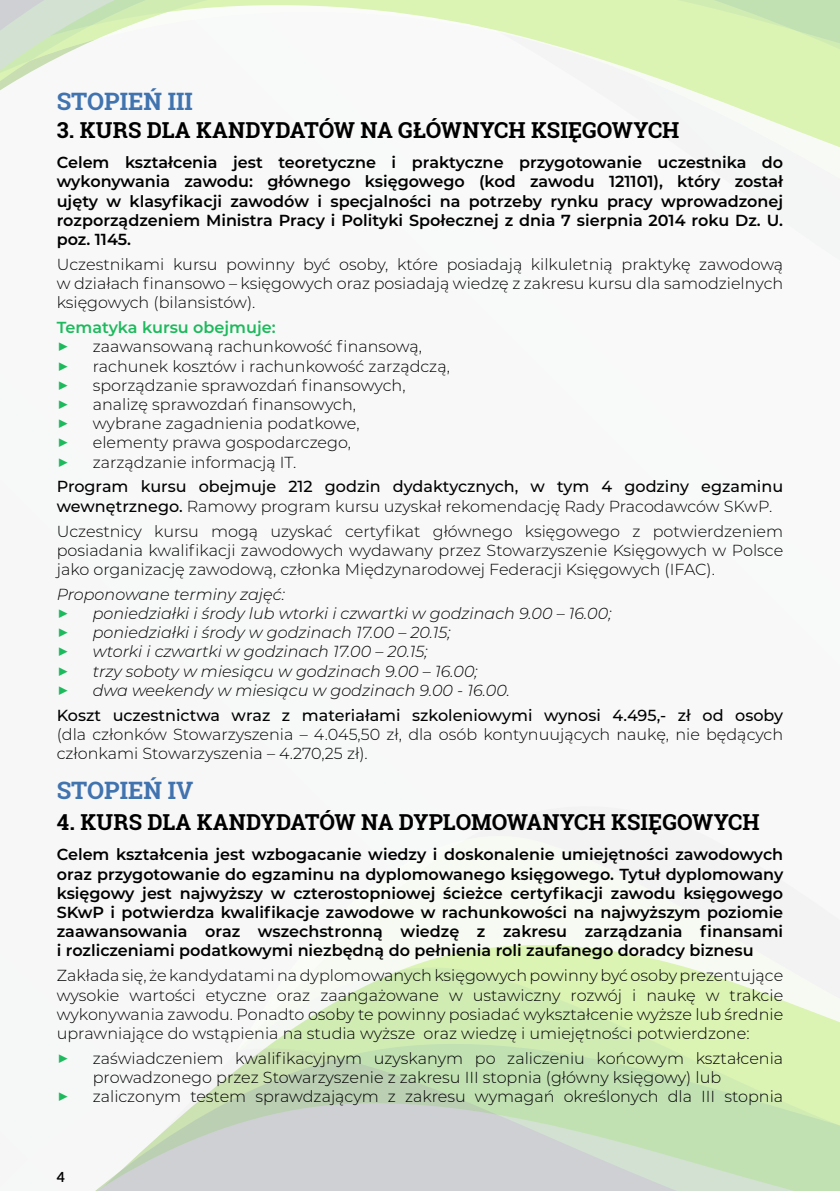
<style>
.page{position:relative;width:840px;height:1191px;background:#fff}
.page>*{position:absolute;margin:0;border:0;box-sizing:border-box;transform-origin:0 0}
.t1{font:700 24px "Roboto Slab";color:#4173af}
.t2{font:700 22px "Roboto Slab";color:#000}
.t3{font:300 16px/19.2px "Montserrat";color:#000;text-align:justify}
.t4{font:600 16px/19.2px "Montserrat";color:#000;text-align:justify}
.t5{font:italic 300 16px/19.2px "Montserrat";color:#000}
.t6{font:500 16px/19.2px "Montserrat";color:#000}
.t7{font:700 14px "Lato";color:#000}
.s1{font-weight:600;color:#1dba5d}
.s2{font-weight:600;font-size:20px;color:#1dba5d}
.s3{font-weight:300}
.s4{font-weight:600;font-style:normal;font-size:20px;color:#1dba5d}
</style>
<div class="page">
<div style="left:0;top:0;width:839px;height:1191px;background:#f8f8f8"></div>
<svg style="left:772px;top:121px;width:67px;height:26px"></svg>
<svg style="left:0;top:0;width:839px;height:121px"></svg>
<svg style="left:409px;top:945px;width:276px;height:22px;fill:#dbf3b3"></svg>
<svg style="left:291px;top:967px;width:548px;height:63px"></svg>
<svg style="left:95px;top:1030px;width:744px;height:161px;background:#cfe0c5"></svg>
<h1 class="t1" style="left:57px;top:85px;width:138px">STOPIEŃ III</h1>
<h2 class="t2" style="left:57px;top:114px;width:624px">3. KURS DLA KANDYDATÓW NA GŁÓWNYCH KSIĘGOWYCH</h2>
<p class="t4" style="left:57px;top:152px;width:727px">Celem kształcenia jest teoretyczne i praktyczne przygotowanie uczestnika do wykonywania zawodu: głównego księgowego (kod zawodu 121101), który został ujęty w klasyfikacji zawodów i specjalności na potrzeby rynku pracy wprowadzonej rozporządzeniem Ministra Pracy i Polityki Społecznej z dnia 7 sierpnia 2014 roku Dz. U. poz. 1145.</p>
<p class="t3" style="left:57px;top:254px;width:727px">Uczestnikami kursu powinny być osoby, które posiadają kilkuletnią praktykę zawodową w działach finansowo – księgowych oraz posiadają wiedzę z zakresu kursu dla samodzielnych księgowych (bilansistów).</p>
<p class="t3" style="left:57px;top:317px;width:394px;text-align:left"><span class="s1">Tematyka kursu obejmuje:<br></span><span class="s2">▶</span> zaawansowaną rachunkowość finansową,<br><span class="s2">▶</span> rachunek kosztów i rachunkowość zarządczą, <span class="s2">▶</span> sporządzanie sprawozdań finansowych,<br><span class="s2">▶</span> analizę sprawozdań finansowych,<br><span class="s2">▶</span> wybrane zagadnienia podatkowe,<br><span class="s2">▶</span> elementy prawa gospodarczego,<br><span class="s2">▶</span> zarządzanie informacją IT.</p>
<p class="t6" style="left:57px;top:476px;width:727px">Program kursu obejmuje 212 godzin dydaktycznych, w tym 4 godziny egzaminu wewnętrznego. <span class="s3">Ramowy program kursu uzyskał rekomendację Rady Pracodawców SKwP.</span></p>
<p class="t3" style="left:57px;top:521px;width:727px">Uczestnicy kursu mogą uzyskać certyfikat głównego księgowego z potwierdzeniem posiadania kwalifikacji zawodowych wydawany przez Stowarzyszenie Księgowych w Polsce jako organizację zawodową, członka Międzynarodowej Federacji Księgowych (IFAC).</p>
<p class="t5" style="left:57px;top:584px;width:556px">Proponowane terminy zajęć:<br><span class="s4">▶</span> poniedziałki i środy lub wtorki i czwartki w godzinach 9.00 – 16.00; <span class="s4">▶</span> poniedziałki i środy w godzinach 17.00 – 20.15;<br><span class="s4">▶</span> wtorki i czwartki w godzinach 17.00 – 20.15;<br><span class="s4">▶</span> trzy soboty w miesiącu w godzinach 9.00 – 16.00;<br><span class="s4">▶</span> dwa weekendy w miesiącu w godzinach 9.00 - 16.00.</p>
<p class="t6" style="left:57px;top:705px;width:727px">Koszt uczestnictwa wraz z materiałami szkoleniowymi wynosi 4.495,- zł od osoby</p>
<p class="t3" style="left:57px;top:724px;width:727px">(dla członków Stowarzyszenia – 4.045,50 zł, dla osób kontynuujących naukę, nie będących członkami Stowarzyszenia – 4.270,25 zł).</p>
<h1 class="t1" style="left:57px;top:774px;width:138px">STOPIEŃ IV</h1>
<h2 class="t2" style="left:57px;top:807px;width:704px">4. KURS DLA KANDYDATÓW NA DYPLOMOWANYCH KSIĘGOWYCH</h2>
<p class="t4" style="left:57px;top:844px;width:727px">Celem kształcenia jest wzbogacanie wiedzy i doskonalenie umiejętności zawodowych oraz przygotowanie do egzaminu na dyplomowanego księgowego. Tytuł dyplomowany księgowy jest najwyższy w czterostopniowej ścieżce certyfikacji zawodu księgowego SKwP i potwierdza kwalifikacje zawodowe w rachunkowości na najwyższym poziomie zaawansowania oraz wszechstronną wiedzę z zakresu zarządzania finansami i rozliczeniami podatkowymi niezbędną do pełnienia roli zaufanego doradcy biznesu</p>
<p class="t3" style="left:57px;top:965px;width:727px">Zakłada się, że kandydatami na dyplomowanych księgowych powinny być osoby prezentujące wysokie wartości etyczne oraz zaangażowane w ustawiczny rozwój i naukę w trakcie wykonywania zawodu. Ponadto osoby te powinny posiadać wykształcenie wyższe lub średnie uprawniające do wstąpienia na studia wyższe oraz wiedzę i umiejętności potwierdzone:</p>
<p class="t3" style="left:57px;top:1048px;width:727px"><span class="s2">▶</span> zaświadczeniem kwalifikacyjnym uzyskanym po zaliczeniu końcowym kształcenia</p>
<p class="t3" style="left:93px;top:1067px;width:629px">prowadzonego przez Stowarzyszenie z zakresu III stopnia (główny księgowy) lub</p>
<p class="t3" style="left:57px;top:1086px;width:727px"><span class="s2">▶</span> zaliczonym testem sprawdzającym z zakresu wymagań określonych dla III stopnia</p>
<p class="t7" style="left:57px;top:1166px;width:10px">4</p>
</div>
